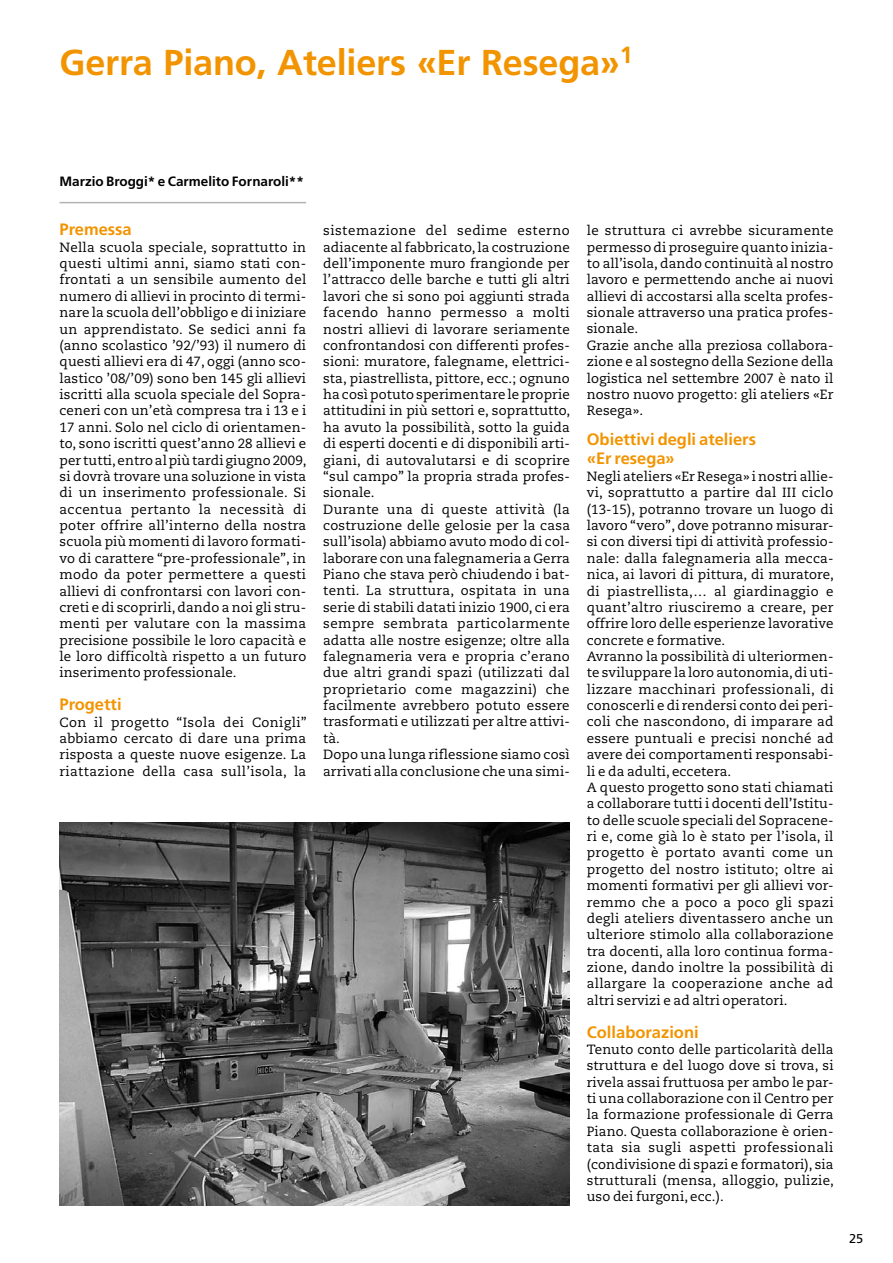
<style>
.page{position:relative;width:893px;height:1263px;background:#fff}
.page>*{position:absolute;margin:0;border:0;box-sizing:border-box;transform-origin:0 0}
.t1{font:700 36px "Frutiger";letter-spacing:-.005em;color:#f29400}
.t2{font:700 16.5px/19.5px "Frutiger";color:#f29400}
.t3{font:700 13.5px "Frutiger";color:#000}
.t4{font:13.35px/16.4px "Caecilia";letter-spacing:.01em;color:#000;text-align:justify}
.t5{font:12.75px "Frutiger";color:#000}
</style>
<div class="page">
<hr style="left:60px;top:202px;width:246px;height:1px;background:#b1b3b4">
<img style="left:60px;top:823px;width:510px;height:382px">
<h1 class="t1" style="left:60px;top:41px;width:575px">Gerra Piano, Ateliers «Er Resega»<sup>1</sup></h1>
<p class="t3" style="left:60px;top:174px;width:246px">Marzio Broggi* e Carmelito Fornaroli**</p>
<p class="t2" style="left:60px;top:220px;width:74px">Premessa</p>
<p class="t4" style="left:60px;top:239px;width:249px">Nella scuola speciale, soprattutto in questi ultimi anni, siamo stati con&shy;frontati a un sensibile aumento del numero di allievi in procinto di termi&shy;nare la scuola dell’obbligo e di iniziare un apprendistato. Se sedici anni fa (anno scolastico ’92/’93) il numero di questi allievi era di 47, oggi (anno sco&shy;lastico ’08/’09) sono ben 145 gli allievi iscritti alla scuola speciale del Sopra&shy;ceneri con un’età compresa tra i 13 e i 17 anni. Solo nel ciclo di orientamen&shy;to, sono iscritti quest’anno 28 allievi e per tutti, entro al più tardi giugno 2009, si dovrà trovare una soluzione in vista di un inserimento professionale. Si accentua pertanto la necessità di poter offrire all’interno della nostra scuola più momenti di lavoro formati&shy;vo di carattere “pre-professionale”, in modo da poter permettere a questi allievi di confrontarsi con lavori con&shy;creti e di scoprirli, dando a noi gli stru&shy;menti per valutare con la massima precisione possibile le loro capacità e le loro difficoltà rispetto a un futuro inserimento professionale.</p>
<p class="t2" style="left:60px;top:694px;width:64px">Progetti</p>
<p class="t4" style="left:60px;top:714px;width:249px">Con il progetto “Isola dei Conigli” abbiamo cercato di dare una prima risposta a queste nuove esigenze. La riattazione della casa sull’isola, la</p>
<p class="t4" style="left:323px;top:223px;width:249px;text-align:left">sistemazione del sedime esterno adiacente al fabbricato, la costruzione dell’imponente muro frangionde per l’attracco delle barche e tutti gli altri lavori che si sono poi aggiunti strada facendo hanno permesso a molti nostri allievi di lavorare seriamente confrontandosi con differenti profes&shy;sioni: muratore, falegname, elettrici&shy;sta, piastrellista, pittore, ecc.; ognuno ha così potuto sperimentare le proprie attitudini in più settori e, soprattutto, ha avuto la possibilità, sotto la guida di esperti docenti e di disponibili arti&shy;giani, di autovalutarsi e di scoprire “sul campo” la propria strada profes&shy;sionale.<br>Durante una di queste attività (la costruzione delle gelosie per la casa sull’isola) abbiamo avuto modo di col&shy;laborare con una falegnameria a Gerra Piano che stava però chiudendo i bat&shy;tenti. La struttura, ospitata in una serie di stabili datati inizio 1900, ci era sempre sembrata particolarmente adatta alle nostre esigenze; oltre alla falegnameria vera e propria c’erano due altri grandi spazi (utilizzati dal proprietario come magazzini) che facilmente avrebbero potuto essere trasformati e utilizzati per altre attivi&shy;tà.<br>Dopo una lunga riflessione siamo così arrivati alla conclusione che una simi-</p>
<p class="t4" style="left:587px;top:223px;width:248px;text-align:left">le struttura ci avrebbe sicuramente permesso di proseguire quanto inizia&shy;to all’isola, dando continuità al nostro lavoro e permettendo anche ai nuovi allievi di accostarsi alla scelta profes&shy;sionale attraverso una pratica profes&shy;sionale.<br>Grazie anche alla preziosa collabora&shy;zione e al sostegno della Sezione della logistica nel settembre 2007 è nato il nostro nuovo progetto: gli ateliers «Er Resega».</p>
<p class="t2" style="left:587px;top:429px;width:171px">Obiettivi degli ateliers «Er resega»</p>
<p class="t4" style="left:587px;top:468px;width:249px;text-align:left">Negli ateliers «Er Resega» i nostri allie&shy;vi, soprattutto a partire dal III ciclo (13-15), potranno trovare un luogo di lavoro “vero”, dove potranno misurar&shy;si con diversi tipi di attività professio&shy;nale: dalla falegnameria alla mecca&shy;nica, ai lavori di pittura, di muratore, di piastrellista,… al giardinaggio e quant’altro riusciremo a creare, per offrire loro delle esperienze lavorative concrete e formative.<br>Avranno la possibilità di ulteriormen&shy;te sviluppare la loro autonomia, di uti&shy;lizzare macchinari professionali, di conoscerli e di rendersi conto dei peri&shy;coli che nascondono, di imparare ad essere puntuali e precisi nonché ad avere dei comportamenti responsabi&shy;li e da adulti, eccetera.<br>A questo progetto sono stati chiamati a collaborare tutti i docenti dell’Istitu&shy;to delle scuole speciali del Sopracene&shy;ri e, come già lo è stato per l’isola, il progetto è portato avanti come un progetto del nostro istituto; oltre ai momenti formativi per gli allievi vor&shy;remmo che a poco a poco gli spazi degli ateliers diventassero anche un ulteriore stimolo alla collaborazione tra docenti, alla loro continua forma&shy;zione, dando inoltre la possibilità di allargare la cooperazione anche ad altri servizi e ad altri operatori.</p>
<p class="t2" style="left:587px;top:1022px;width:113px">Collaborazioni</p>
<p class="t4" style="left:587px;top:1041px;width:249px">Tenuto conto delle particolarità della struttura e del luogo dove si trova, si rivela assai fruttuosa per ambo le par&shy;ti una collaborazione con il Centro per la formazione professionale di Gerra Piano. Questa collaborazione è orien&shy;tata sia sugli aspetti professionali (condivisione di spazi e formatori), sia strutturali (mensa, alloggio, pulizie, uso dei furgoni, ecc.).</p>
<p class="t5" style="left:849px;top:1231px;width:16px">25</p>
</div>
